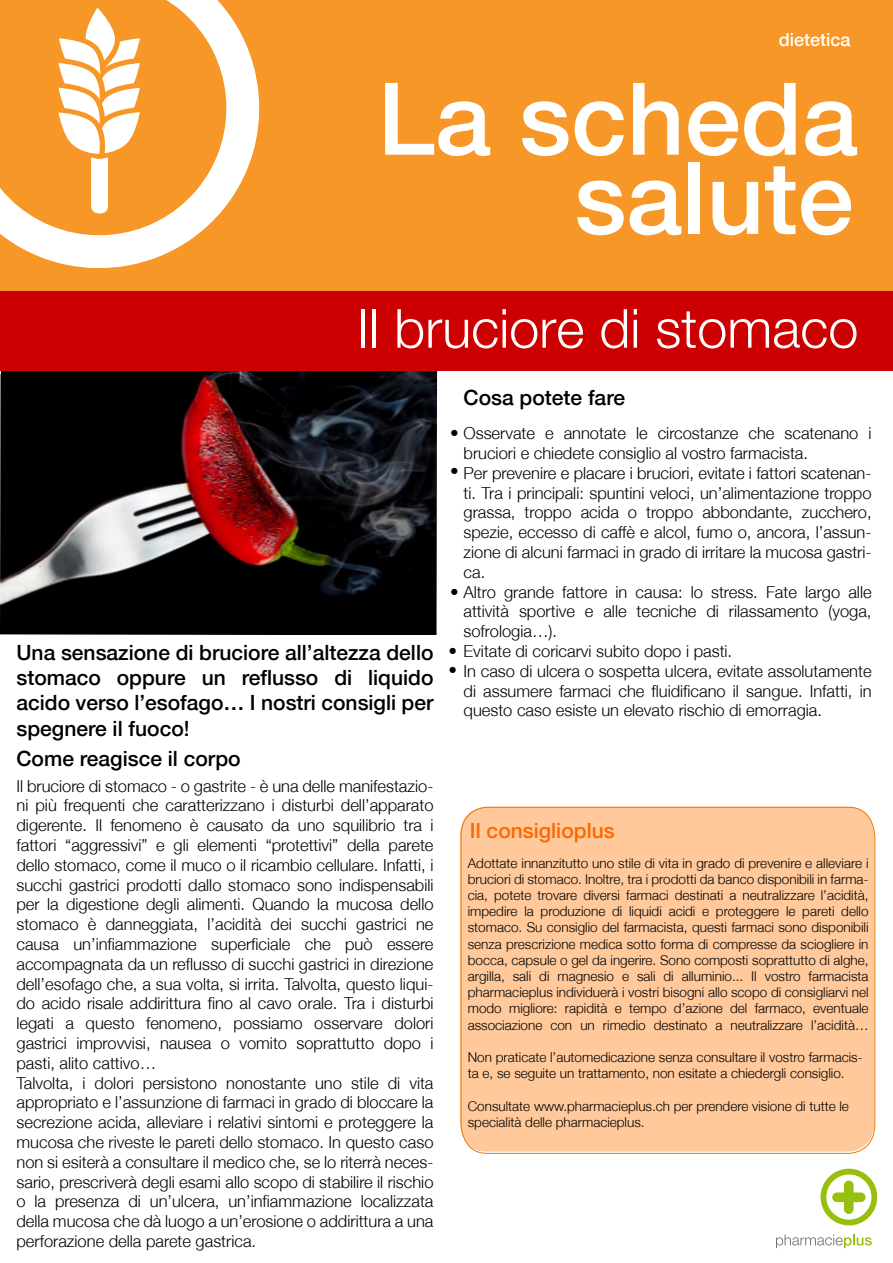
<style>
.page{position:relative;width:893px;height:1263px;background:#fff}
.page>*{position:absolute;margin:0;border:0;box-sizing:border-box;transform-origin:0 0}
.t1{font:500 100.5px "Helvetica Neue";color:#fff}
.t2{font:300 54px "Helvetica Neue";color:#fff}
.t3{font:500 21px/25.2px "Helvetica Neue";color:#000;text-align:justify}
.t4{font:500 21px "Helvetica Neue";color:#f60}
.t5{font:500 18px "Helvetica Neue";color:#fff}
.t6{font:300 17.25px "Helvetica Neue";color:#000}
.t7{font:300 16.5px/19.8px "Helvetica Neue";color:#000}
.t8{font:300 13.5px/16.2px "Helvetica Neue";color:#000}
.s1{font-size:17.25px}
</style>
<div class="page">
<div style="left:0;top:0;width:893px;height:291px;background:#f79727"></div>
<svg style="left:820px;top:1169px;width:57px;height:56px"></svg>
<svg style="left:776px;top:1234px;width:96px;height:14px"></svg>
<svg style="left:0;top:0;width:260px;height:269px"></svg>
<svg style="left:59px;top:8px;width:81px;height:205px"></svg>
<div style="left:0;top:0;width:35px;height:45px;background:#f79727"></div>
<img style="left:0;top:370px;width:437px;height:265px">
<div style="left:0;top:291px;width:893px;height:79px;background:#c00"></div>
<div style="left:460px;top:807px;width:415px;height:347px;background:#ffc99b"></div>
<p class="t5" style="left:779px;top:29px;width:73px">dietetica</p>
<h1 class="t1" style="left:377px;top:59px;width:482px">La scheda</h1>
<h1 class="t1" style="left:574px;top:138px;width:281px">salute</h1>
<h2 class="t2" style="left:357px;top:295px;width:503px">Il bruciore di stomaco</h2>
<p class="t3" style="left:16px;top:640px;width:419px">Una sensazione di bruciore all’altezza dello stomaco oppure un reflusso di liquido acido verso l’esofago… I nostri consigli per spegnere il fuoco!</p>
<p class="t3" style="left:16px;top:746px;width:226px">Come reagisce il corpo</p>
<p class="t7" style="left:16px;top:775px;width:419px">Il bruciore di stomaco - o gastrite - è una delle manifestazio&shy;ni più frequenti che caratterizzano i disturbi dell’apparato digerente. Il fenomeno è causato da uno squilibrio tra i fattori “aggressivi” e gli elementi “protettivi” della parete dello stomaco, come il muco o il ricambio cellulare. Infatti, i succhi gastrici prodotti dallo stomaco sono indispensabili per la digestione degli alimenti. Quando la mucosa dello stomaco è danneggiata, l’acidità dei succhi gastrici ne causa un’infiammazione superficiale che può essere accompagnata da un reflusso di succhi gastrici in direzione dell’esofago che, a sua volta, si irrita. Talvolta, questo liqui&shy;do acido risale addirittura fino al cavo orale. Tra i disturbi legati a questo fenomeno, possiamo osservare dolori gastrici improvvisi, nausea o vomito soprattutto dopo i pasti, alito cattivo…<br>Talvolta, i dolori persistono nonostante uno stile di vita appropriato e l’assunzione di farmaci in grado di bloccare la secrezione acida, alleviare i relativi sintomi e proteggere la mucosa che riveste le pareti dello stomaco. In questo caso non si esiterà a consultare il medico che, se lo riterrà neces&shy;sario, prescriverà degli esami allo scopo di stabilire il rischio o la presenza di un’ulcera, un’infiammazione localizzata della mucosa che dà luogo a un’erosione o addirittura a una perforazione della parete gastrica.</p>
<p class="t3" style="left:464px;top:385px;width:163px">Cosa potete fare</p>
<p class="t7" style="left:464px;top:423px;width:410px;text-indent:-14px"><span class="s1">•</span> Osservate e annotate le circostanze che scatenano i bruciori e chiedete consiglio al vostro farmacista.<br>Per prevenire e placare i bruciori, evitate i fattori scatenan&shy;ti. Tra i principali: spuntini veloci, un’alimentazione troppo grassa, troppo acida o troppo abbondante, zucchero, spezie, eccesso di caffè e alcol, fumo o, ancora, l’assun&shy;zione di alcuni farmaci in grado di irritare la mucosa gastri&shy;ca.</p>
<p class="t7" style="left:464px;top:581px;width:410px;text-align:justify;text-indent:-14px"><span class="s1">•</span> Altro grande fattore in causa: lo stress. Fate largo alle attività sportive e alle tecniche di rilassamento (yoga, sofrologia…).</p>
<p class="t7" style="left:448px;top:641px;width:285px"><span class="s1">•</span> Evitate di coricarvi subito dopo i pasti.</p>
<p class="t7" style="left:464px;top:661px;width:410px;text-align:justify;text-indent:-15px"><span class="s1">•</span> In caso di ulcera o sospetta ulcera, evitate assolutamente di assumere farmaci che fluidificano il sangue. Infatti, in questo caso esiste un elevato rischio di emorragia.</p>
<p class="t6" style="left:450px;top:460px;width:10px">•</p>
<p class="t4" style="left:470px;top:818px;width:146px">Il consiglioplus</p>
<p class="t8" style="left:468px;top:854px;width:402px;text-align:justify">Adottate innanzitutto uno stile di vita in grado di prevenire e alleviare i bruciori di stomaco. Inoltre, tra i prodotti da banco disponibili in farma&shy;cia, potete trovare diversi farmaci destinati a neutralizzare l’acidità, impedire la produzione di liquidi acidi e proteggere le pareti dello stomaco. Su consiglio del farmacista, questi farmaci sono disponibili senza prescrizione medica sotto forma di compresse da sciogliere in bocca, capsule o gel da ingerire. Sono composti soprattutto di alghe, argilla, sali di magnesio e sali di alluminio... Il vostro farmacista pharmacieplus individuerà i vostri bisogni allo scopo di consigliarvi nel modo migliore: rapidità e tempo d’azione del farmaco, eventuale associazione con un rimedio destinato a neutralizzare l’acidità…</p>
<p class="t8" style="left:468px;top:1049px;width:396px">Non praticate l’automedicazione senza consultare il vostro farmacis&shy;ta e, se seguite un trattamento, non esitate a chiedergli consiglio.</p>
<p class="t8" style="left:468px;top:1097px;width:383px">Consultate www.pharmacieplus.ch per prendere visione di tutte le specialità delle pharmacieplus.</p>
</div>
